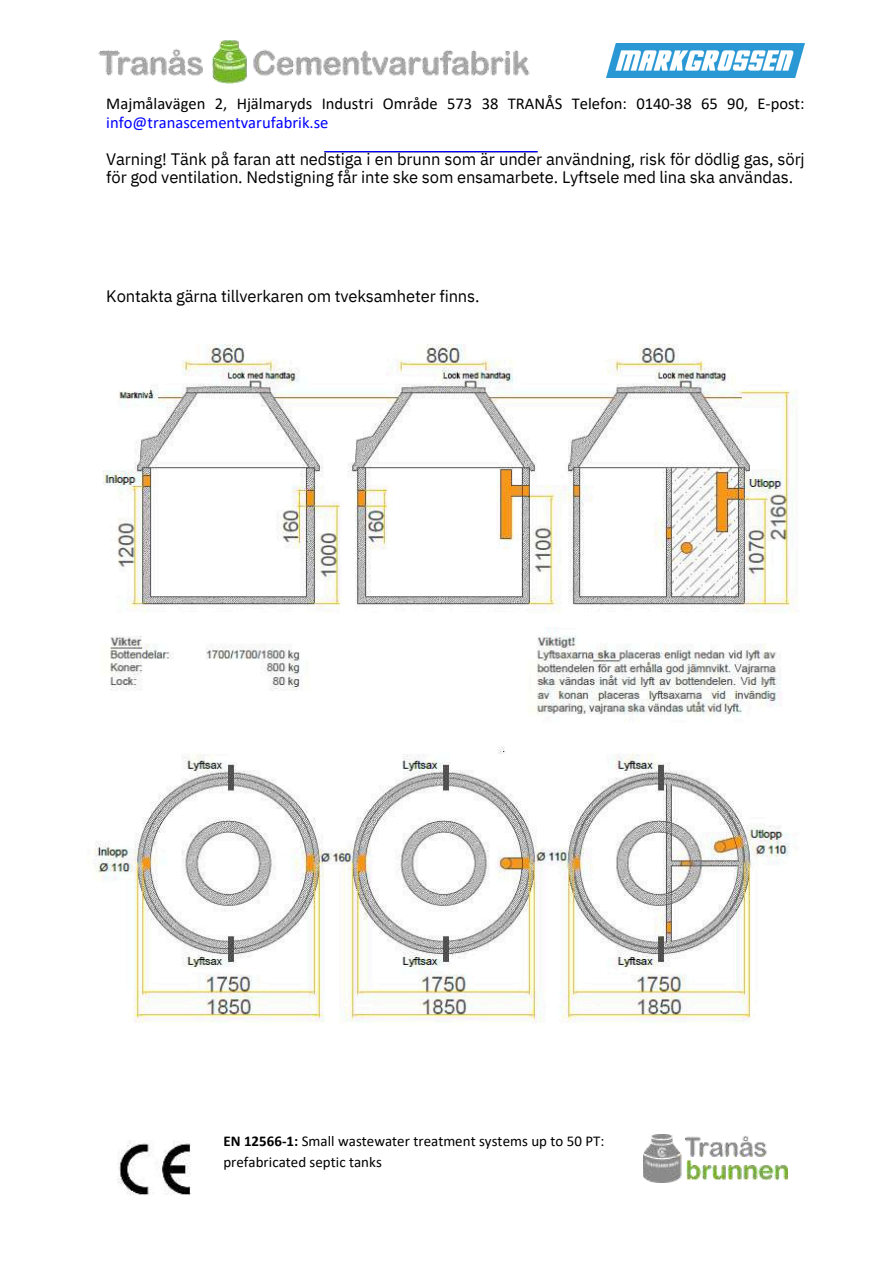
<style>
.page{position:relative;width:894px;height:1264px;background:#fff}
.page>*{position:absolute;margin:0;border:0;box-sizing:border-box;transform-origin:0 0}
.t1{font:16.5px/18px "IBM Plex Sans";letter-spacing:-.01em;color:#000}
.t2{font:16.5px/19.2px "Calibri";color:#000}
.t3{font:15px/20.2px "Calibri";color:#000}
.s1{color:#00f}
.s2{font-weight:700}
</style>
<div class="page">
<img style="left:98px;top:40px;width:432px;height:44px">
<img style="left:324px;top:151px;width:214px;height:1px">
<img style="left:117px;top:1140px;width:74px;height:56px">
<img style="left:643px;top:1134px;width:144px;height:48px">
<img style="left:94px;top:344px;width:703px;height:679px">
<img style="left:606px;top:44px;width:198px;height:33px">
<h1 class="t2" style="left:106px;top:95px;width:699px">Majmålavägen 2, Hjälmaryds Industri Område 573 38 TRANÅS Telefon: 0140-38 65 90, E-post: <span class="s1">info@tranascementvarufabrik.se</span></h1>
<p class="t1" style="left:106px;top:150px;width:699px">Varning! Tänk på faran att nedstiga i en brunn som är under användning, risk för dödlig gas, sörj för god ventilation. Nedstigning får inte ske som ensamarbete. Lyftsele med lina ska användas.</p>
<p class="t1" style="left:106px;top:287px;width:374px">Kontakta gärna tillverkaren om tveksamheter finns.</p>
<p class="t3" style="left:223px;top:1132px;width:382px"><span class="s2">EN 12566-1:</span> Small wastewater treatment systems up to 50 PT: prefabricated septic tanks</p>
</div>
